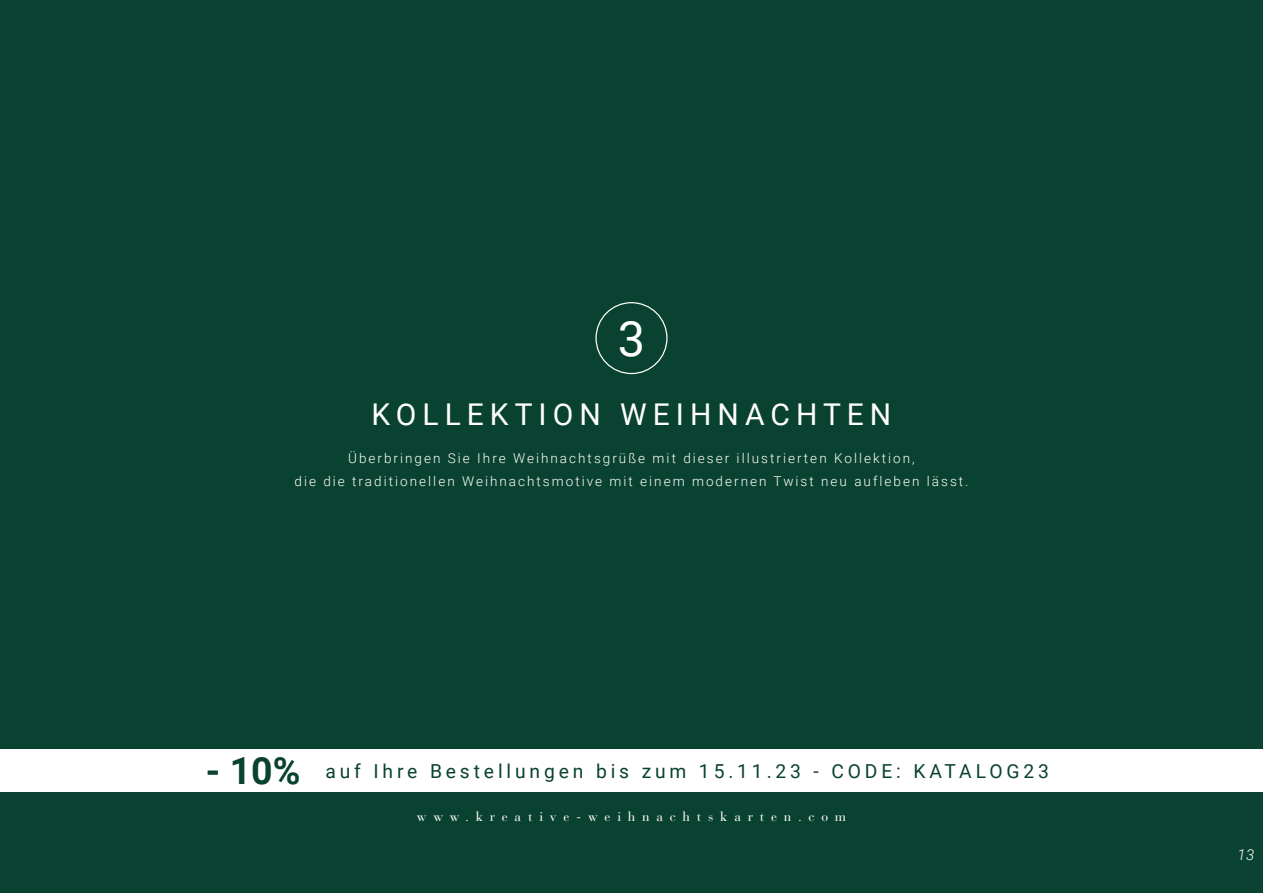
<style>
.page{position:relative;width:1263px;height:893px;background:#0a4231}
.page>*{position:absolute;margin:0;border:0;box-sizing:border-box;transform-origin:0 0}
.t1{font:48.75px "Roboto";color:#fff}
.t2{font:700 37.5px "Roboto";color:#0a4231}
.t3{font:30px "Roboto";letter-spacing:.2em;color:#fff}
.t4{font:19.35px "Roboto";letter-spacing:.2em;color:#0a4231}
.t5{font:italic 300 15px "Roboto";color:#fff}
.t6{font:300 13.5px "Roboto";letter-spacing:.15em;color:#fff}
.t7{font:13.5px "Bauer Bodoni Std 1";letter-spacing:.5em;color:#fff}
</style>
<div class="page">
<div style="left:595px;top:302px;width:72px;height:72px;border:1px solid #fff;border-radius:50%"></div>
<div style="left:0;top:749px;width:1263px;height:43px;background:#fff"></div>
<p class="t1" style="left:618px;top:305px;width:29px">3</p>
<p class="t3" style="left:372px;top:393px;width:521px">KOLLEKTION WEIHNACHTEN</p>
<p class="t6" style="left:348px;top:449px;width:568px">Überbringen Sie Ihre Weihnachtsgrüße mit dieser illustrierten Kollektion,</p>
<p class="t6" style="left:294px;top:472px;width:675px">die die traditionellen Weihnachtsmotive mit einem modernen Twist neu aufleben lässt.</p>
<p class="t2" style="left:206px;top:745px;width:96px">- 10%</p>
<p class="t4" style="left:325px;top:757px;width:725px">auf Ihre Bestellungen bis zum 15.11.23 - CODE: KATALOG23</p>
<p class="t7" style="left:417px;top:808px;width:431px">www.kreative-weihnachtskarten.com</p>
<p class="t5" style="left:1238px;top:844px;width:18px">13</p>
</div>
